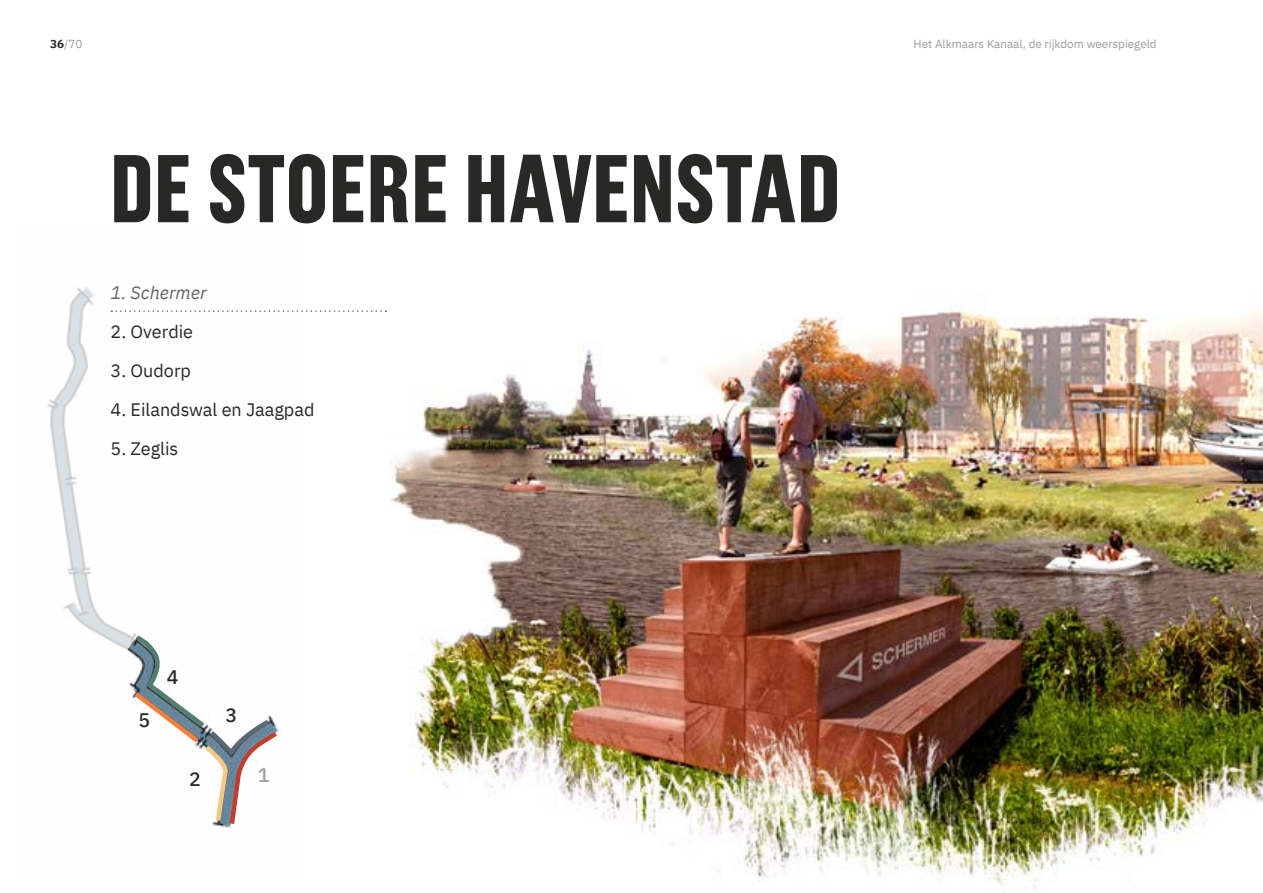
<style>
.page{position:relative;width:1263px;height:893px;background:#fff}
.page>*{position:absolute;margin:0;border:0;box-sizing:border-box;transform-origin:0 0}
.t1{font:700 96px "Grotzec Cond";letter-spacing:.01em;color:#282827}
.t2{font:500 19.5px "IBM Plex Sans";color:#282827}
.t3{font:500 19.5px "IBM Plex Sans";color:#9d9d9c}
.t4{font:18px "IBM Plex Sans";color:#282827}
.t5{font:italic 18px "IBM Plex Sans";color:#646363}
.t6{font:11.7px "IBM Plex Sans";color:#9d9d9c}
.s1{font-weight:700;color:#282827}
</style>
<div class="page">
<img style="left:390px;top:309px;width:873px;height:584px">
<svg style="left:47px;top:287px;width:89px;height:399px"></svg>
<svg style="left:130px;top:634px;width:149px;height:194px"></svg>
<svg style="left:111px;top:310px;width:276px;height:2px"></svg>
<p class="t6" style="left:50px;top:35px;width:34px"><span class="s1">36</span>/70</p>
<p class="t6" style="left:914px;top:35px;width:244px">Het Alkmaars Kanaal, de rijkdom weerspiegeld</p>
<h1 class="t1" style="left:111px;top:133px;width:731px">DE STOERE HAVENSTAD</h1>
<p class="t5" style="left:111px;top:279px;width:98px">1. Schermer</p>
<p class="t4" style="left:111px;top:318px;width:84px">2. Overdie</p>
<p class="t4" style="left:111px;top:357px;width:82px">3. Oudorp</p>
<p class="t4" style="left:111px;top:396px;width:205px">4. Eilandswal en Jaagpad</p>
<p class="t4" style="left:111px;top:435px;width:69px">5. Zeglis</p>
<p class="t2" style="left:138px;top:705px;width:13px">5</p>
<p class="t2" style="left:167px;top:662px;width:13px">4</p>
<p class="t2" style="left:189px;top:764px;width:13px">2</p>
<p class="t2" style="left:225px;top:700px;width:13px">3</p>
<p class="t3" style="left:258px;top:760px;width:13px">1</p>
</div>
